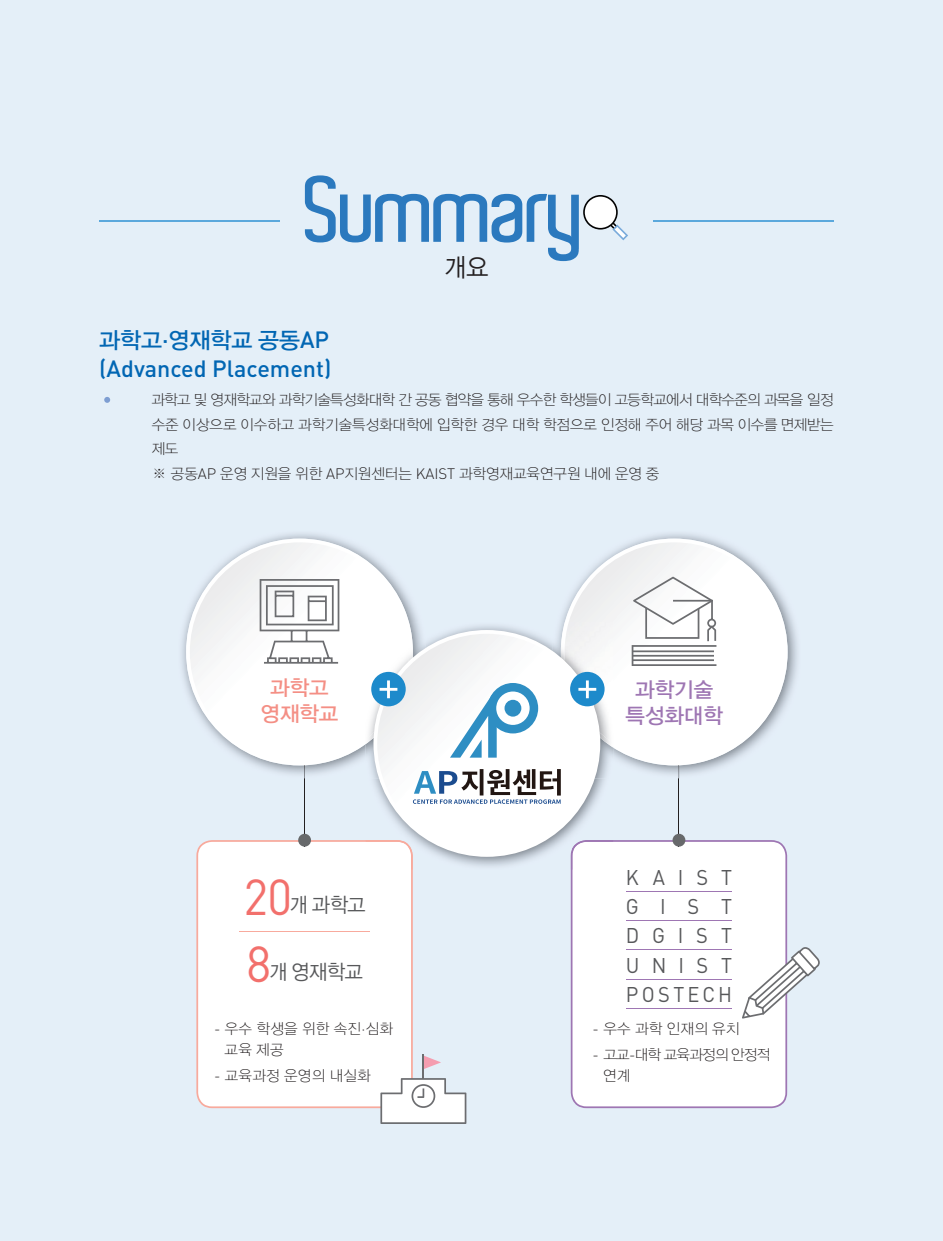
<style>
.page{position:relative;width:943px;height:1241px;background:#fff}
.page>*{position:absolute;margin:0;border:0;box-sizing:border-box;transform-origin:0 0}
.t1{font:600 90.48px "Aldo";letter-spacing:-.05em;color:#2b79be}
.t2{font:49.88px "DIN";color:#f2706c;scale:.95 1}
.t3{font:25.55px "YDIYGO320";color:#231f20;scale:.93 1}
.t4{font:500 23.28px "DIN";color:#0166b3}
.t5{font:22.75px "YDIYGO330";color:#0166b3}
.t6{font:21.18px/26.2px "YDIYGO330";color:#9e76b3;text-align:center}
.t7{font:21.18px/26.2px "YDIYGO330";color:#f48f85;text-align:center}
.t8{font:21px/29.2px "DIN";letter-spacing:.635em;color:#57585a;text-align:justify;scale:.95 1}
.t9{font:20.65px "YDIYGO320";letter-spacing:-.01em;color:#57585a;scale:.95 1}
.t10{font:14.7px/24.5px "YDIYGO310";color:#231f20}
.t11{font:14.7px/21px "YDIYGO310";letter-spacing:.02em;color:#231f20}
.t12{font:14.7px/21px "YDIYGO310";letter-spacing:-.045em;color:#231f20}
.s1{font-family:"DIN";font-weight:500;font-size:23.28px}
.s2{font-family:"YDIY Mj O310";font-size:15.75px}
.s3{font-family:"DIN";font-weight:300;font-size:15.05px}
</style>
<div class="page">
<div style="left:0;top:0;width:943px;height:1240px;background:#e4eff8"></div>
<svg style="left:104px;top:397px;width:6px;height:6px"></svg>
<hr style="left:99px;top:220px;width:734px;height:2px;background:#5ba8dc">
<div style="left:280px;top:164px;width:372px;height:116px;background:#e4eff8"></div>
<svg style="left:583px;top:195px;width:45px;height:45px"></svg>
<div style="left:196px;top:840px;width:217px;height:267px;background:#fff"></div>
<hr style="left:239px;top:930px;width:131px;height:1px;background:#f8aa9d">
<div style="left:570px;top:840px;width:217px;height:267px;background:#fff"></div>
<hr style="left:626px;top:890px;width:105px;height:1px;background:#9e76b3">
<hr style="left:626px;top:920px;width:105px;height:1px;background:#9e76b3">
<hr style="left:626px;top:949px;width:105px;height:1px;background:#9e76b3">
<hr style="left:626px;top:978px;width:105px;height:1px;background:#9e76b3">
<hr style="left:626px;top:1007px;width:105px;height:1px;background:#9e76b3">
<hr style="left:304px;top:754px;width:1px;height:92px;background:#231f20">
<div style="left:298px;top:833px;width:13px;height:13px;background:#67696b;border-radius:50%"></div>
<hr style="left:678px;top:754px;width:1px;height:92px;background:#231f20">
<div style="left:672px;top:833px;width:13px;height:13px;background:#67696b;border-radius:50%"></div>
<img style="left:181px;top:533px;width:237px;height:242px">
<svg style="left:304px;top:765px;width:1px;height:13px"></svg>
<svg style="left:190px;top:543px;width:215px;height:218px"></svg>
<svg style="left:260px;top:579px;width:79px;height:84px"></svg>
<img style="left:561px;top:533px;width:237px;height:245px">
<svg style="left:678px;top:765px;width:1px;height:13px"></svg>
<div style="left:561px;top:538px;width:226px;height:227px;background:#fff;border-radius:50%"></div>
<svg style="left:659px;top:543px;width:15px;height:1px"></svg>
<svg style="left:631px;top:576px;width:85px;height:90px"></svg>
<img style="left:373px;top:625px;width:232px;height:242px">
<img style="left:365px;top:840px;width:48px;height:29px">
<img style="left:570px;top:840px;width:43px;height:29px">
<img style="left:365px;top:622px;width:61px;height:156px">
<img style="left:365px;top:622px;width:48px;height:122px">
<img style="left:365px;top:622px;width:44px;height:117px">
<img style="left:553px;top:623px;width:60px;height:155px">
<img style="left:561px;top:622px;width:52px;height:125px">
<img style="left:564px;top:622px;width:49px;height:121px">
<div style="left:373px;top:630px;width:227px;height:226px;background:#fff;border-radius:50%"></div>
<div style="left:377px;top:633px;width:219px;height:219px;background:linear-gradient(to right,#f2f3f4,#fff);border-radius:110px"></div>
<svg style="left:413px;top:769px;width:148px;height:34px"></svg>
<svg style="left:450px;top:683px;width:88px;height:74px"></svg>
<div style="left:570px;top:671px;width:34px;height:35px;background:#1d8acb;border-radius:50%"></div>
<svg style="left:578px;top:680px;width:18px;height:18px"></svg>
<div style="left:371px;top:671px;width:35px;height:35px;background:#1d8acb;border-radius:50%"></div>
<svg style="left:379px;top:680px;width:18px;height:18px"></svg>
<svg style="left:742px;top:946px;width:78px;height:72px"></svg>
<svg style="left:424px;top:1056px;width:17px;height:13px"></svg>
<hr style="left:422px;top:1053px;width:2px;height:33px;background:#6c6d70">
<svg style="left:380px;top:1077px;width:86px;height:46px"></svg>
<h1 class="t1" style="left:305px;top:159px;width:284px">Summary</h1>
<h3 class="t3" style="left:444px;top:254px;width:49px">개요</h3>
<h3 class="t5" style="left:99px;top:328px;width:231px">과학고<span class="s1">·</span>영재학교 공동<span class="s1">AP</span></h3>
<h3 class="t4" style="left:99px;top:354px;width:234px">(Advanced Placement)</h3>
<p class="t10" style="left:151px;top:387px;width:684px">과학고 및 영재학교와 과학기술특성화대학 간 공동 협약을 통해 우수한 학생들이 고등학교에서 대학수준의 과목을 일정 수준 이상으로 이수하고 과학기술특성화대학에 입학한 경우 대학 학점으로 인정해 주어 해당 과목 이수를 면제받는 제도<br><span class="s2">※</span> 공동<span class="s3">AP</span> 운영 지원을 위한 <span class="s3">AP</span>지원센터는 <span class="s3">KAIST</span> 과학영재교육연구원 내에 운영 중</p>
<h3 class="t7" style="left:260px;top:674px;width:79px">과학고 영재학교</h3>
<h3 class="t6" style="left:625px;top:677px;width:99px">과학기술 특성화대학</h3>
<h2 class="t2" style="left:244px;top:865px;width:52px">20</h2>
<h3 class="t9" style="left:290px;top:893px;width:81px">개 과학고</h3>
<h2 class="t2" style="left:246px;top:932px;width:28px">8</h2>
<h3 class="t9" style="left:269px;top:960px;width:100px">개 영재학교</h3>
<p class="t11" style="left:224px;top:1017px;width:170px;text-indent:-11px"><span class="s3">-</span> 우수 학생을 위한 속진<span class="s3">·</span>심화 교육 제공</p>
<p class="t11" style="left:214px;top:1064px;width:158px"><span class="s3">-</span> 교육과정 운영의 내실화</p>
<h3 class="t8" style="left:626px;top:862px;width:113px">KAIST GIST DGIST UNIST POSTECH</h3>
<p class="t10" style="left:592px;top:1016px;width:149px"><span class="s3">-</span> 우수 과학 인재의 유치</p>
<p class="t12" style="left:603px;top:1043px;width:169px;text-indent:-11px"><span class="s3">-</span> 고교<span class="s3">-</span>대학 교육과정의 안정적 연계</p>
</div>
